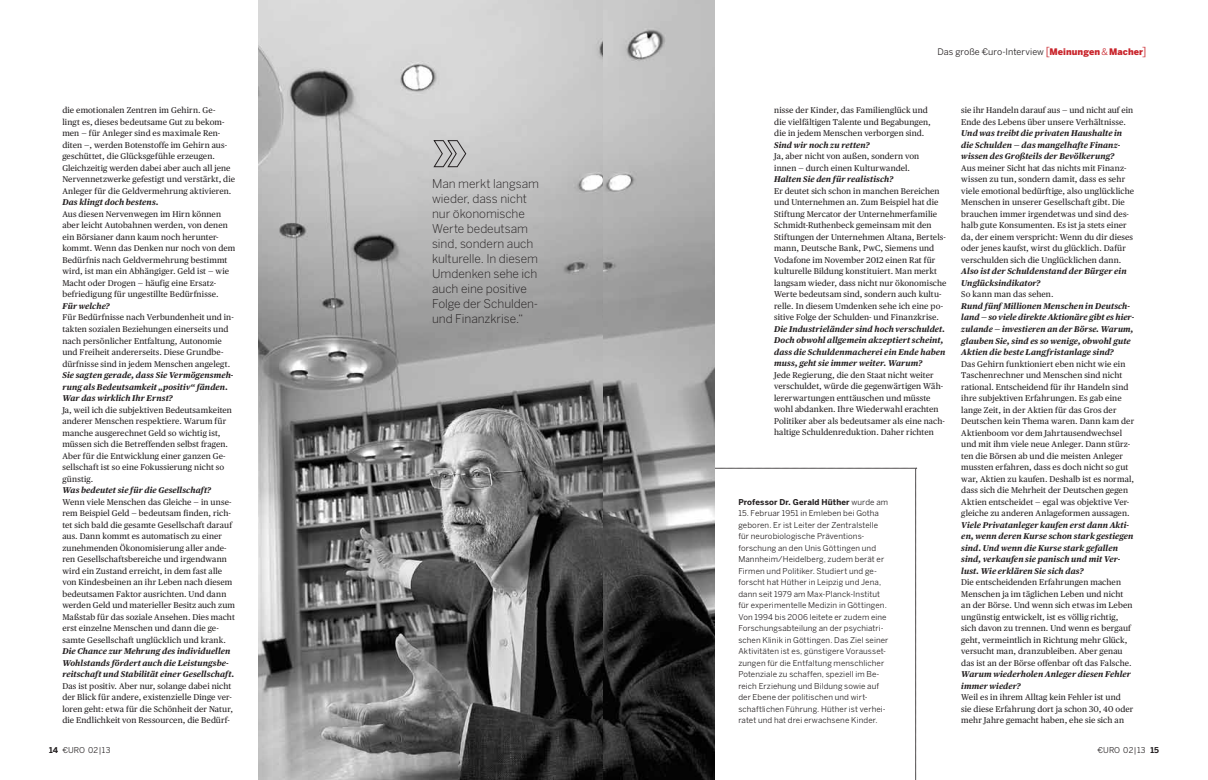
<style>
.page{position:relative;width:1208px;height:780px;background:#fff}
.page>*{position:absolute;margin:0;border:0;box-sizing:border-box;transform-origin:0 0}
.t1{font:300 12px/15px "Benton Sans";letter-spacing:-.005em;color:#231f20}
.t2{font:9px "Benton Sans";letter-spacing:.01em;color:#231f20}
.t3{font:8.4px/11.5px "Publico Text";letter-spacing:.01em;color:#231f20}
.t4{font:italic 700 8.4px/11.5px "Publico Text";letter-spacing:.01em;color:#231f20}
.t5{font:8px/11.5px "Benton Sans";letter-spacing:.015em;color:#231f20}
.t6{font:700 8px "Benton Sans";letter-spacing:.015em;color:#231f20}
.s1{font-size:11px;color:#c9252c}
.s2{font-weight:900;color:#c9252c}
.s3{color:#c9252c}
.s4{font-weight:400}
.s5{font-weight:700}
</style>
<div class="page">
<svg style="left:714px;top:468px;width:202px;height:312px"></svg>
<img style="left:258px;top:0;width:346px;height:780px">
<svg style="left:604px;top:0;width:110px;height:780px;background:#818181"></svg>
<svg style="left:433px;top:140px;width:33px;height:27px"></svg>
<p class="t3" style="left:62px;top:104px;width:174px">die emotionalen Zentren im Gehirn. Ge-<br>lingt es, dieses bedeutsame Gut zu bekom&shy;men — für Anleger sind es maximale Ren&shy;diten —, werden Botenstoffe im Gehirn aus&shy;geschüttet, die Glücksgefühle erzeugen.<br>Gleichzeitig werden dabei aber auch all jene Nervennetzwerke gefestigt und verstärkt, die Anleger für die Geldvermehrung aktivieren.</p>
<p class="t4" style="left:62px;top:196px;width:98px">Das klingt doch bestens.</p>
<p class="t3" style="left:62px;top:208px;width:174px">Aus diesen Nervenwegen im Hirn können aber leicht Autobahnen werden, von denen ein Börsianer dann kaum noch herunter&shy;kommt. Wenn das Denken nur noch von dem Bedürfnis nach Geldvermehrung bestimmt wird, ist man ein Abhängiger. Geld ist — wie Macht oder Drogen — häufig eine Ersatz&shy;befriedigung für ungestillte Bedürfnisse.</p>
<p class="t4" style="left:62px;top:300px;width:49px">Für welche?</p>
<p class="t3" style="left:62px;top:311px;width:173px">Für Bedürfnisse nach Verbundenheit und in&shy;takten sozialen Beziehungen einerseits und nach persönlicher Entfaltung, Autonomie und Freiheit andererseits. Diese Grundbe&shy;dürfnisse sind in jedem Menschen angelegt.</p>
<p class="t4" style="left:62px;top:368px;width:173px">Sie sagten gerade, dass Sie Vermögensmeh&shy;rung als Bedeutsamkeit „positiv“ fänden.<br>War das wirklich Ihr Ernst?</p>
<p class="t3" style="left:62px;top:403px;width:171px">Ja, weil ich die subjektiven Bedeutsamkeiten anderer Menschen respektiere. Warum für manche ausgerechnet Geld so wichtig ist, müssen sich die Betreffenden selbst fragen.<br>Aber für die Entwicklung einer ganzen Ge&shy;sellschaft ist so eine Fokussierung nicht so günstig.</p>
<p class="t4" style="left:62px;top:483px;width:150px">Was bedeutet sie für die Gesellschaft?</p>
<p class="t3" style="left:62px;top:495px;width:174px">Wenn viele Menschen das Gleiche — in unse&shy;rem Beispiel Geld — bedeutsam finden, rich&shy;tet sich bald die gesamte Gesellschaft darauf aus. Dann kommt es automatisch zu einer zunehmenden Ökonomisierung aller ande&shy;ren Gesellschaftsbereiche und irgendwann wird ein Zustand erreicht, in dem fast alle von Kindesbeinen an ihr Leben nach diesem bedeutsamen Faktor ausrichten. Und dann werden Geld und materieller Besitz auch zum Maßstab für das soziale Ansehen. Dies macht erst einzelne Menschen und dann die ge&shy;samte Gesellschaft unglücklich und krank.</p>
<p class="t4" style="left:62px;top:644px;width:173px">Die Chance zur Mehrung des individuellen<br>Wohlstands fördert auch die Leistungsbe&shy;reitschaft und Stabilität einer Gesellschaft.</p>
<p class="t3" style="left:62px;top:679px;width:172px">Das ist positiv. Aber nur, solange dabei nicht der Blick für andere, existenzielle Dinge ver&shy;loren geht: etwa für die Schönheit der Natur, die Endlichkeit von Ressourcen, die Bedürf-</p>
<h1 class="t1" style="left:432px;top:176px;width:108px">Man merkt langsam wieder, dass nicht nur ökonomische<br>Werte bedeutsam sind, sondern auch kulturelle. In diesem<br>Umdenken sehe ich auch eine positive<br>Folge der Schulden&shy;und Finanzkrise.“</h1>
<p class="t2" style="left:937px;top:46px;width:210px">Das große €uro-Interview <span class="s1">[</span><span class="s2">Meinungen</span><span class="s3">&amp;</span><span class="s2">Macher</span><span class="s1">]</span></p>
<p class="t3" style="left:774px;top:104px;width:158px">nisse der Kinder, das Familienglück und die vielfältigen Talente und Begabungen, die in jedem Menschen verborgen sind.</p>
<p class="t4" style="left:774px;top:138px;width:97px">Sind wir noch zu retten?</p>
<p class="t3" style="left:774px;top:150px;width:147px">Ja, aber nicht von außen, sondern von innen — durch einen Kulturwandel.</p>
<p class="t4" style="left:774px;top:173px;width:121px">Halten Sie den für realistisch?</p>
<p class="t3" style="left:774px;top:185px;width:174px">Er deutet sich schon in manchen Bereichen und Unternehmen an. Zum Beispiel hat die Stiftung Mercator der Unternehmerfamilie Schmidt-Ruthenbeck gemeinsam mit den Stiftungen der Unternehmen Altana, Bertels&shy;mann, Deutsche Bank, PwC, Siemens und Vodafone im November 2012 einen Rat für kulturelle Bildung konstituiert. Man merkt langsam wieder, dass nicht nur ökonomische Werte bedeutsam sind, sondern auch kultu&shy;relle. In diesem Umdenken sehe ich eine po&shy;sitive Folge der Schulden- und Finanzkrise.</p>
<p class="t4" style="left:774px;top:322px;width:173px">Die Industrieländer sind hoch verschuldet.<br>Doch obwohl allgemein akzeptiert scheint, dass die Schuldenmacherei ein Ende haben muss, geht sie immer weiter. Warum?</p>
<p class="t3" style="left:774px;top:368px;width:172px">Jede Regierung, die den Staat nicht weiter verschuldet, würde die gegenwärtigen Wäh&shy;lererwartungen enttäuschen und müsste wohl abdanken. Ihre Wiederwahl erachten Politiker aber als bedeutsamer als eine nach&shy;haltige Schuldenreduktion. Daher richten</p>
<p class="t6" style="left:738px;top:497px;width:151px">Professor Dr. Gerald Hüther <span class="s4">wurde am</span></p>
<p class="t5" style="left:738px;top:507px;width:152px">15. Februar 1951 in Emleben bei Gotha geboren. Er ist Leiter der Zentralstelle für neurobiologische Präventions&shy;forschung an den Unis Göttingen und Mannheim/Heidelberg, zudem berät er Firmen und Politiker. Studiert und ge&shy;forscht hat Hüther in Leipzig und Jena, dann seit 1979 am Max-Planck-Institut für experimentelle Medizin in Göttingen.<br>Von 1994 bis 2006 leitete er zudem eine Forschungsabteilung an der psychiatri&shy;schen Klinik in Göttingen. Das Ziel seiner Aktivitäten ist es, günstigere Vorausset&shy;zungen für die Entfaltung menschlicher Potenziale zu schaffen, speziell im Be&shy;reich Erziehung und Bildung sowie auf der Ebene der politischen und wirt&shy;schaftlichen Führung. Hüther ist verhei&shy;ratet und hat drei erwachsene Kinder.</p>
<p class="t3" style="left:961px;top:104px;width:174px">sie ihr Handeln darauf aus — und nicht auf ein<br>Ende des Lebens über unsere Verhältnisse.</p>
<p class="t4" style="left:961px;top:127px;width:162px">Und was treibt die privaten Haushalte in die Schulden — das mangelhafte Finanz&shy;wissen des Großteils der Bevölkerung?</p>
<p class="t3" style="left:961px;top:162px;width:174px">Aus meiner Sicht hat das nichts mit Finanz&shy;wissen zu tun, sondern damit, dass es sehr viele emotional bedürftige, also unglückliche Menschen in unserer Gesellschaft gibt. Die brauchen immer irgendetwas und sind des&shy;halb gute Konsumenten. Es ist ja stets einer da, der einem verspricht: Wenn du dir dieses oder jenes kaufst, wirst du glücklich. Dafür verschulden sich die Unglücklichen dann.</p>
<p class="t4" style="left:961px;top:265px;width:167px">Also ist der Schuldenstand der Bürger ein<br>Unglücksindikator?</p>
<p class="t3" style="left:961px;top:288px;width:94px">So kann man das sehen.</p>
<p class="t4" style="left:961px;top:300px;width:174px">Rund fünf Millionen Menschen in Deutsch&shy;land — so viele direkte Aktionäre gibt es hier&shy;zulande — investieren an der Börse. Warum, glauben Sie, sind es so wenige, obwohl gute Aktien die beste Langfristanlage sind?</p>
<p class="t3" style="left:961px;top:357px;width:174px">Das Gehirn funktioniert eben nicht wie ein Taschenrechner und Menschen sind nicht rational. Entscheidend für ihr Handeln sind ihre subjektiven Erfahrungen. Es gab eine lange Zeit, in der Aktien für das Gros der Deutschen kein Thema waren. Dann kam der Aktienboom vor dem Jahrtausendwechsel und mit ihm viele neue Anleger. Dann stürz&shy;ten die Börsen ab und die meisten Anleger mussten erfahren, dass es doch nicht so gut war, Aktien zu kaufen. Deshalb ist es normal, dass sich die Mehrheit der Deutschen gegen Aktien entscheidet — egal was objektive Ver&shy;gleiche zu anderen Anlageformen aussagen.</p>
<p class="t4" style="left:961px;top:518px;width:174px">Viele Privatanleger kaufen erst dann Akti&shy;en, wenn deren Kurse schon stark gestiegen sind. Und wenn die Kurse stark gefallen sind, verkaufen sie panisch und mit Ver&shy;lust. Wie erklären Sie sich das?</p>
<p class="t3" style="left:961px;top:576px;width:173px">Die entscheidenden Erfahrungen machen Menschen ja im täglichen Leben und nicht an der Börse. Und wenn sich etwas im Leben ungünstig entwickelt, ist es völlig richtig, sich davon zu trennen. Und wenn es bergauf geht, vermeintlich in Richtung mehr Glück, versucht man, dranzubleiben. Aber genau das ist an der Börse offenbar oft das Falsche.</p>
<p class="t4" style="left:961px;top:667px;width:171px">Warum wiederholen Anleger diesen Fehler immer wieder?</p>
<p class="t3" style="left:961px;top:691px;width:174px">Weil es in ihrem Alltag kein Fehler ist und<br>sie diese Erfahrung dort ja schon 30, 40 oder mehr Jahre gemacht haben, ehe sie sich an</p>
<p class="t5" style="left:49px;top:744px;width:63px"><span class="s5">14</span> €URO 02|13</p>
<p class="t5" style="left:1097px;top:744px;width:63px">€URO 02|13 <span class="s5">15</span></p>
</div>
